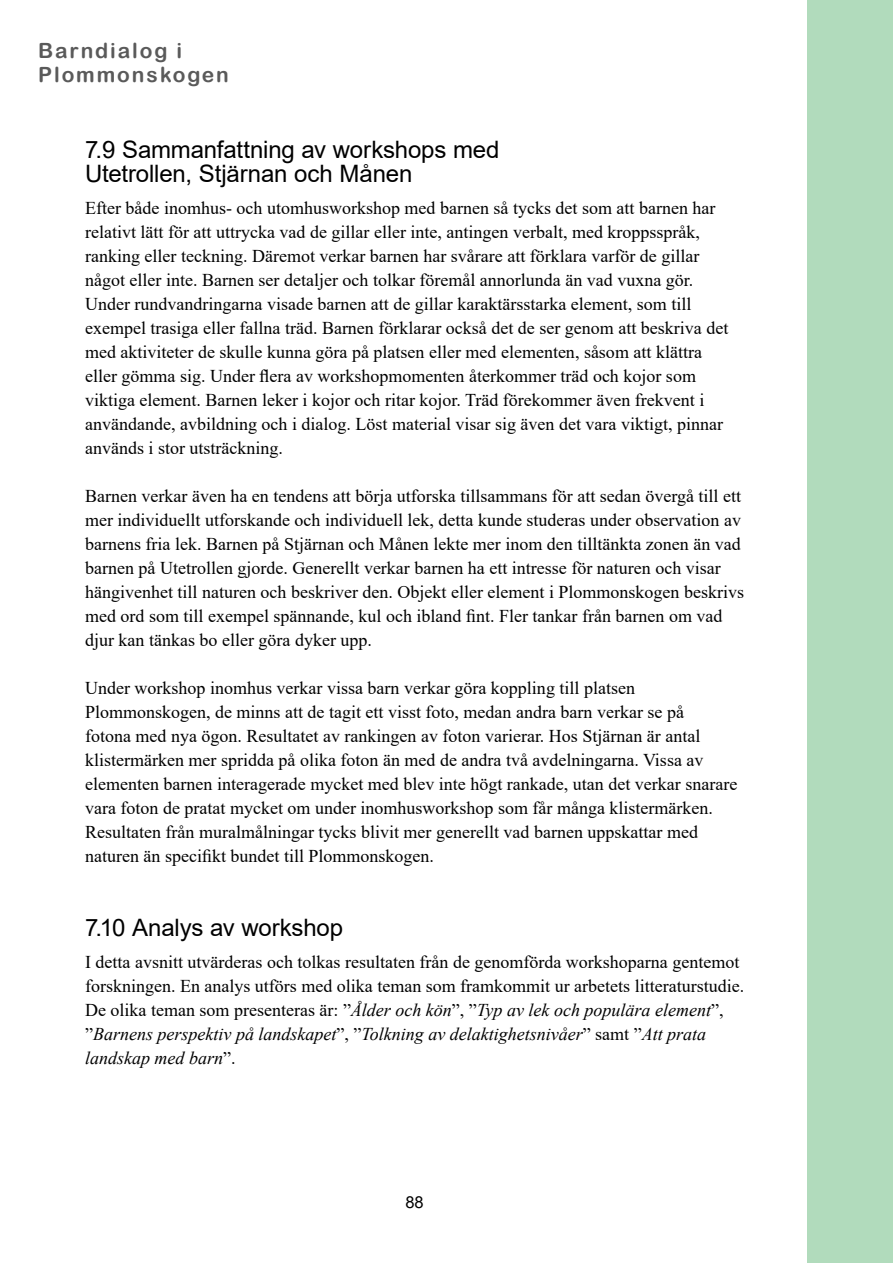
<style>
.page{position:relative;width:893px;height:1263px;background:#fff}
.page>*{position:absolute;margin:0;border:0;box-sizing:border-box;transform-origin:0 0}
.Rubrik_2_1{font:24px/24px "Arial";letter-spacing:-.005em;color:#000}
.Brödtext_EXJobb{font:21px/24px "Arial Rounded MT Bold";letter-spacing:.09em;color:#5a5a5a}
.Brödtext_EXJobb-2{font:18px/24px "Times New Roman";color:#000}
.t1{font:16.5px "Arial";color:#000}
.s1{font-style:italic}
</style>
<div class="page">
<div style="left:808px;top:0;width:85px;height:1263px;background:#b1dbbc"></div>
<p class="Brödtext_EXJobb" style="left:38px;top:38px;width:192px">Barndialog i<br>Plommonskogen</p>
<p class="Rubrik_2_1" style="left:85px;top:137px;width:416px">7.9 Sammanfattning av workshops med<br>Utetrollen, Stjärnan och Månen</p>
<p class="Brödtext_EXJobb-2" style="left:85px;top:196px;width:645px">Efter både inomhus- och utomhusworkshop med barnen så tycks det som att barnen har relativt lätt för att uttrycka vad de gillar eller inte, antingen verbalt, med kroppsspråk, ranking eller teckning. Däremot verkar barnen har svårare att förklara varför de gillar något eller inte. Barnen ser detaljer och tolkar föremål annorlunda än vad vuxna gör.<br>Under rundvandringarna visade barnen att de gillar karaktärsstarka element, som till exempel trasiga eller fallna träd. Barnen förklarar också det de ser genom att beskriva det med aktiviteter de skulle kunna göra på platsen eller med elementen, såsom att klättra eller gömma sig. Under flera av workshopmomenten återkommer träd och kojor som viktiga element. Barnen leker i kojor och ritar kojor. Träd förekommer även frekvent i användande, avbildning och i dialog. Löst material visar sig även det vara viktigt, pinnar används i stor utsträckning.</p>
<p class="Brödtext_EXJobb-2" style="left:85px;top:484px;width:660px">Barnen verkar även ha en tendens att börja utforska tillsammans för att sedan övergå till ett mer individuellt utforskande och individuell lek, detta kunde studeras under observation av barnens fria lek. Barnen på Stjärnan och Månen lekte mer inom den tilltänkta zonen än vad barnen på Utetrollen gjorde. Generellt verkar barnen ha ett intresse för naturen och visar hängivenhet till naturen och beskriver den. Objekt eller element i Plommonskogen beskrivs med ord som till exempel spännande, kul och ibland fint. Fler tankar från barnen om vad djur kan tänkas bo eller göra dyker upp.</p>
<p class="Brödtext_EXJobb-2" style="left:85px;top:676px;width:654px">Under workshop inomhus verkar vissa barn verkar göra koppling till platsen Plommonskogen, de minns att de tagit ett visst foto, medan andra barn verkar se på<br>fotona med nya ögon. Resultatet av rankingen av foton varierar. Hos Stjärnan är antal klistermärken mer spridda på olika foton än med de andra två avdelningarna. Vissa av elementen barnen interagerade mycket med blev inte högt rankade, utan det verkar snarare vara foton de pratat mycket om under inomhusworkshop som får många klistermärken.<br>Resultaten från muralmålningar tycks blivit mer generellt vad barnen uppskattar med naturen än specifikt bundet till Plommonskogen.</p>
<p class="Rubrik_2_1" style="left:85px;top:915px;width:260px">7.10 Analys av workshop</p>
<p class="Brödtext_EXJobb-2" style="left:85px;top:950px;width:661px">I detta avsnitt utvärderas och tolkas resultaten från de genomförda workshoparna gentemot forskningen. En analys utförs med olika teman som framkommit ur arbetets litteraturstudie.<br>De olika teman som presenteras är: ”<span class="s1">Ålder och kön</span>”, ”<span class="s1">Typ av lek och populära element</span>”, ”<span class="s1">Barnens perspektiv på landskapet</span>”, ”<span class="s1">Tolkning av delaktighetsnivåer</span>” samt ”<span class="s1">Att prata landskap med barn</span>”.</p>
<p class="t1" style="left:405px;top:1190px;width:20px">88</p>
</div>
